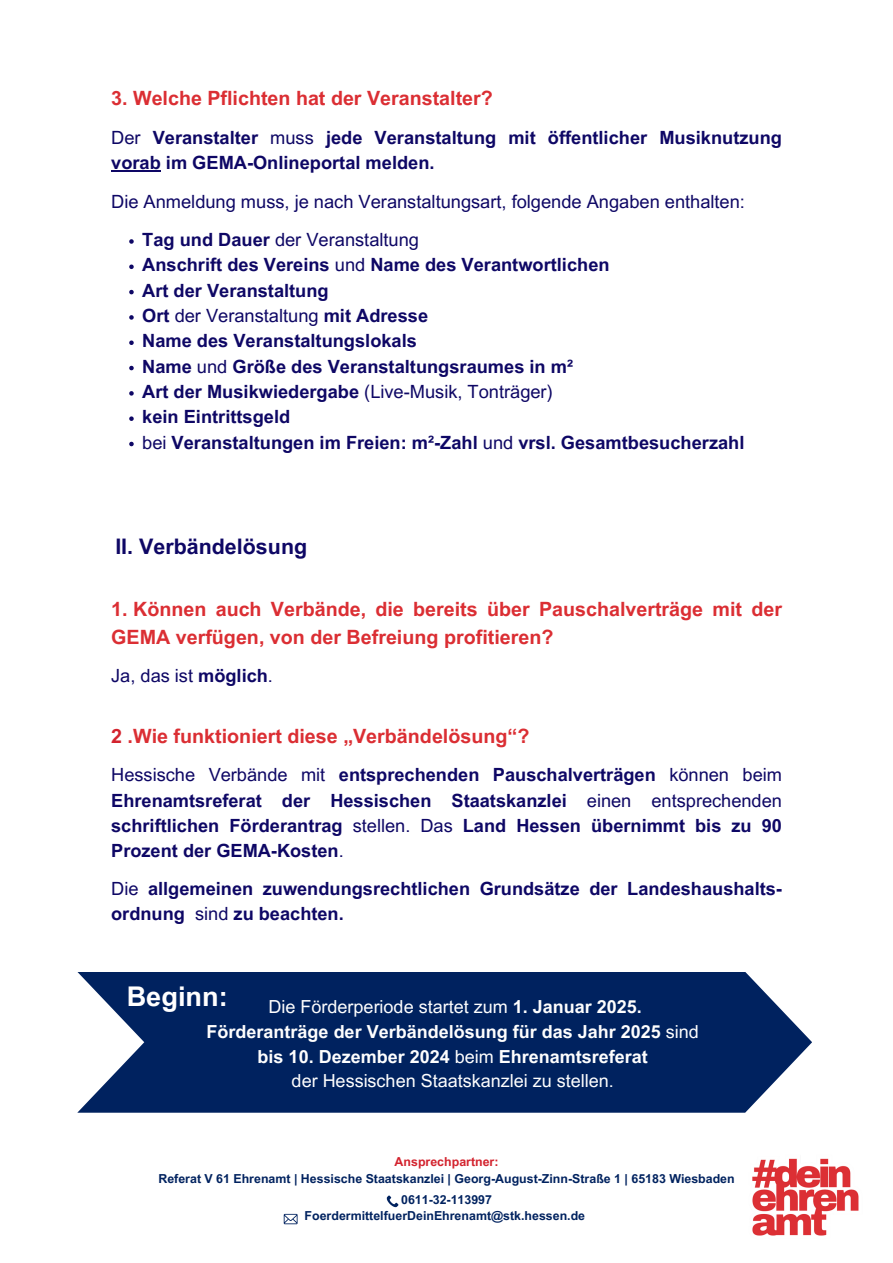
<style>
.page{position:relative;width:893px;height:1263px;background:#fff}
.page>*{position:absolute;margin:0;border:0;box-sizing:border-box;transform-origin:0 0}
.t1{font:700 27.15px "Arial MT Pro";color:#fff}
.t2{font:700 21.45px "Arial MT Pro";color:#0e0765}
.t3{font:700 19.73px/27.6px "Arial MT Pro";color:#db2e33}
.t4{font:700 19.65px "Arial MT Pro";color:#db2e33}
.t5{font:700 18.23px/25.3px "Arial MT Pro";color:#0e0765}
.t6{font:18.23px "Arial MT Pro";color:#0e0765}
.t7{font:700 18px/24.8px "Arial MT Pro";color:#fefefe;text-align:center}
.t8{font:700 12.38px "Arial MT Pro";color:#00225f}
.t9{font:700 12.38px "Arial MT Pro";color:#d3232e}
.s1{font-weight:400}
.s2{font-weight:700}
.s3{color:#fefefe}
.s4{color:#d3232e}
</style>
<div class="page">
<svg style="left:77px;top:972px;width:735px;height:141px;background:#17366d"></svg>
<svg style="left:386px;top:1195px;width:12px;height:12px"></svg>
<svg style="left:284px;top:1214px;width:13px;height:10px"></svg>
<hr style="left:111px;top:171px;width:50px;height:1px;background:#0e0765">
<svg style="left:129px;top:239px;width:5px;height:5px"></svg>
<svg style="left:129px;top:265px;width:5px;height:4px"></svg>
<svg style="left:129px;top:290px;width:5px;height:4px"></svg>
<svg style="left:129px;top:315px;width:5px;height:5px"></svg>
<svg style="left:129px;top:340px;width:5px;height:5px"></svg>
<svg style="left:129px;top:366px;width:5px;height:4px"></svg>
<svg style="left:129px;top:391px;width:5px;height:5px"></svg>
<svg style="left:129px;top:416px;width:5px;height:5px"></svg>
<svg style="left:129px;top:442px;width:5px;height:4px"></svg>
<img style="left:752px;top:1158px;width:107px;height:78px">
<h3 class="t4" style="left:111px;top:90px;width:383px">3. Welche Pflichten hat der Veranstalter?</h3>
<p class="t5" style="left:111px;top:127px;width:672px"><span class="s1">Der</span> Veranstalter <span class="s1">muss</span> jede Veranstaltung mit öffentlicher Musiknutzung vorab im GEMA-Onlineportal melden.</p>
<p class="t6" style="left:111px;top:194px;width:635px">Die Anmeldung muss, je nach Veranstaltungsart, folgende Angaben enthalten:</p>
<p class="t6" style="left:142px;top:233px;width:278px"><span class="s2">Tag und Dauer</span> der Veranstaltung</p>
<p class="t5" style="left:142px;top:254px;width:469px">Anschrift des Vereins <span class="s1">und</span> Name des Verantwortlichen</p>
<p class="t5" style="left:142px;top:280px;width:188px">Art der Veranstaltung</p>
<p class="t6" style="left:142px;top:309px;width:287px"><span class="s2">Ort</span> der Veranstaltung <span class="s2">mit Adresse</span></p>
<p class="t5" style="left:142px;top:330px;width:276px">Name des Veranstaltungslokals</p>
<p class="t5" style="left:142px;top:356px;width:432px">Name <span class="s1">und</span> Größe des Veranstaltungsraumes in m²</p>
<p class="t6" style="left:142px;top:385px;width:412px"><span class="s2">Art der Musikwiedergabe</span> (Live-Musik, Tonträger)</p>
<h2 class="t5" style="left:142px;top:406px;width:149px">kein Eintrittsgeld</h2>
<h2 class="t5" style="left:142px;top:432px;width:604px"><span class="s1">bei</span> Veranstaltungen im Freien: m²-Zahl <span class="s1">und</span> vrsl. Gesamtbesucherzahl</h2>
<h3 class="t2" style="left:115px;top:539px;width:193px">II. Verbändelösung</h3>
<h2 class="t3" style="left:111px;top:598px;width:672px">1.<span class="s3">.</span>Können auch Verbände, die bereits über Pauschalverträge mit der<br>GEMA verfügen, von der Befreiung profitieren?</h2>
<h3 class="t6" style="left:111px;top:669px;width:163px">Ja, das ist <span class="s2">möglich</span>.</h3>
<h3 class="t3" style="left:111px;top:725px;width:420px"><span class="s4">2</span><span class="s3">.</span>.Wie funktioniert diese „Verbändelösung“?</h3>
<h1 class="t5" style="left:111px;top:765px;width:672px;text-align:justify"><span class="s1">Hessische Verbände mit</span> entsprechenden Pauschalverträgen <span class="s1">können beim </span>Ehrenamtsreferat der Hessischen Staatskanzlei <span class="s1">einen entsprechenden </span>schriftlichen Förderantrag <span class="s1">stellen. Das</span> Land Hessen übernimmt bis zu 90<br>Prozent der GEMA-Kosten<span class="s1">.</span></h1>
<h3 class="t5" style="left:111px;top:878px;width:672px"><span class="s1">Die</span> allgemeinen zuwendungsrechtlichen Grundsätze der Landeshaushalts&shy;ordnung <span class="s1">sind</span> zu beachten.</h3>
<p class="t1" style="left:127px;top:986px;width:103px">Beginn:</p>
<p class="t7" style="left:207px;top:996px;width:493px"><span class="s1">Die Förderperiode startet zum</span> 1. Januar 2025.<br>Förderanträge der Verbändelösung für das Jahr 2025 <span class="s1">sind </span>bis 10. Dezember 2024 <span class="s1">beim</span> Ehrenamtsreferat<br><span class="s1">der Hessischen Staatskanzlei zu stellen.</span></p>
<p class="t9" style="left:394px;top:1157px;width:105px">Ansprechpartner:</p>
<p class="t8" style="left:158px;top:1174px;width:578px">Referat V 61 Ehrenamt | Hessische Staatskanzlei | Georg-August-Zinn-Straße 1 | 65183 Wiesbaden</p>
<h2 class="t8" style="left:401px;top:1194px;width:92px">0611-32-113997</h2>
<h3 class="t8" style="left:305px;top:1211px;width:282px">FoerdermittelfuerDeinEhrenamt@stk.hessen.de</h3>
</div>
